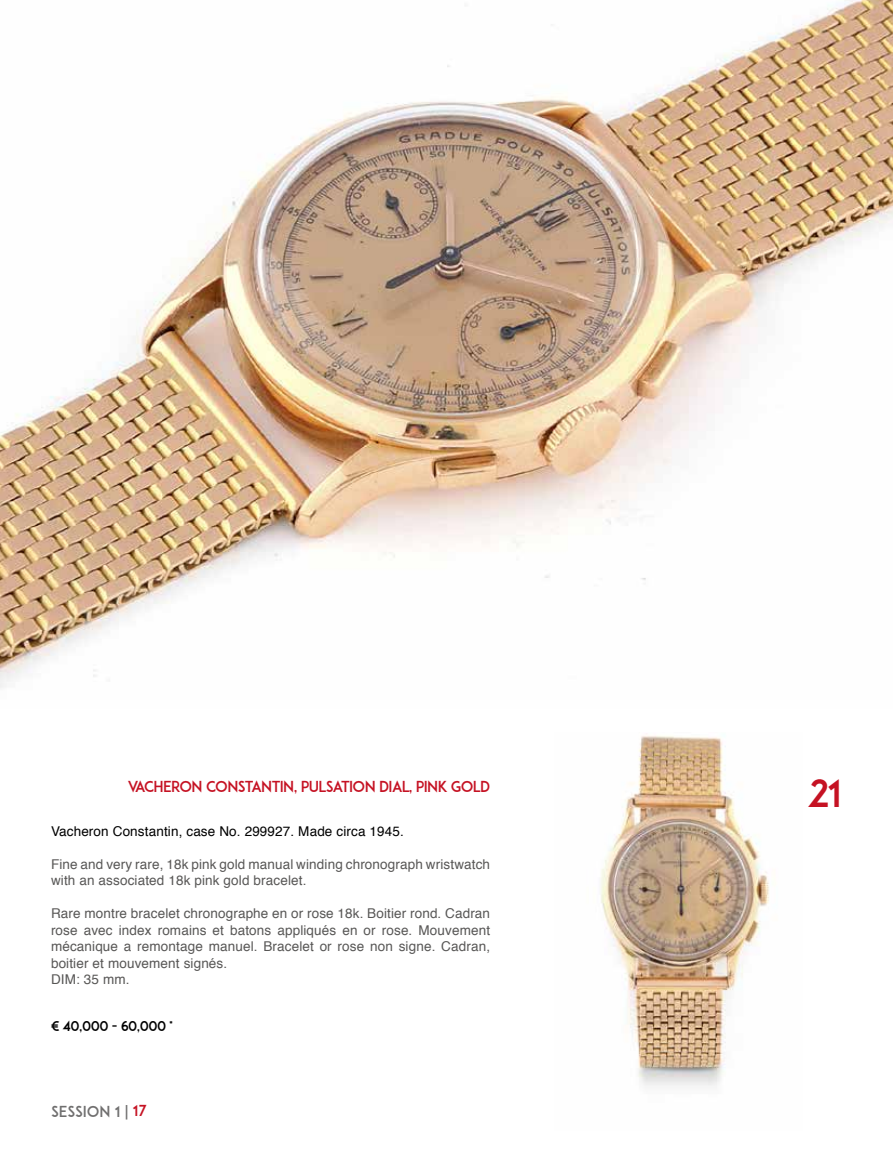
<style>
.page{position:relative;width:893px;height:1149px;background:#fff}
.page>*{position:absolute;margin:0;border:0;box-sizing:border-box;transform-origin:0 0}
.t1{font:37.5px "ADAM.CGPRO";color:#c51223}
.t2{font:15px "ADAM.CGPRO";letter-spacing:-.04em;color:#c51223}
.t3{font:15px "ADAM.CGPRO";color:#706f6f}
.t4{font:13.5px/16.5px "Helvetica";letter-spacing:.01em;color:#585756}
.t5{font:13.5px "Helvetica";letter-spacing:.01em;color:#000}
.t6{font:13.5px "ADAM.CGPRO";letter-spacing:-.04em;color:#000}
.s1{color:#c51223}
</style>
<div class="page">
<img style="left:601px;top:735px;width:168px;height:351px">
<img style="left:0;top:0;width:893px;height:688px">
<p class="t2" style="left:128px;top:777px;width:364px">VACHERON CONSTANTIN, PULSATION DIAL, PINK GOLD</p>
<p class="t5" style="left:51px;top:820px;width:354px">Vacheron Constantin, case No. 299927. Made circa 1945.</p>
<p class="t4" style="left:51px;top:855px;width:441px">Fine and very rare, 18k pink gold manual winding chronograph wristwatch with an associated 18k pink gold bracelet.</p>
<p class="t4" style="left:51px;top:905px;width:441px">Rare montre bracelet chronographe en or rose 18k. Boitier rond. Cadran rose avec index romains et batons appliqués en or rose. Mouvement mécanique a remontage manuel. Bracelet or rose non signe. Cadran, boitier et mouvement signés.<br>DIM: 35 mm.</p>
<p class="t6" style="left:51px;top:1017px;width:124px">€ 40,000 - 60,000 *</p>
<p class="t3" style="left:51px;top:1101px;width:97px">SESSION 1 | <span class="s1">17</span></p>
<h1 class="t1" style="left:807px;top:769px;width:36px">21</h1>
</div>
